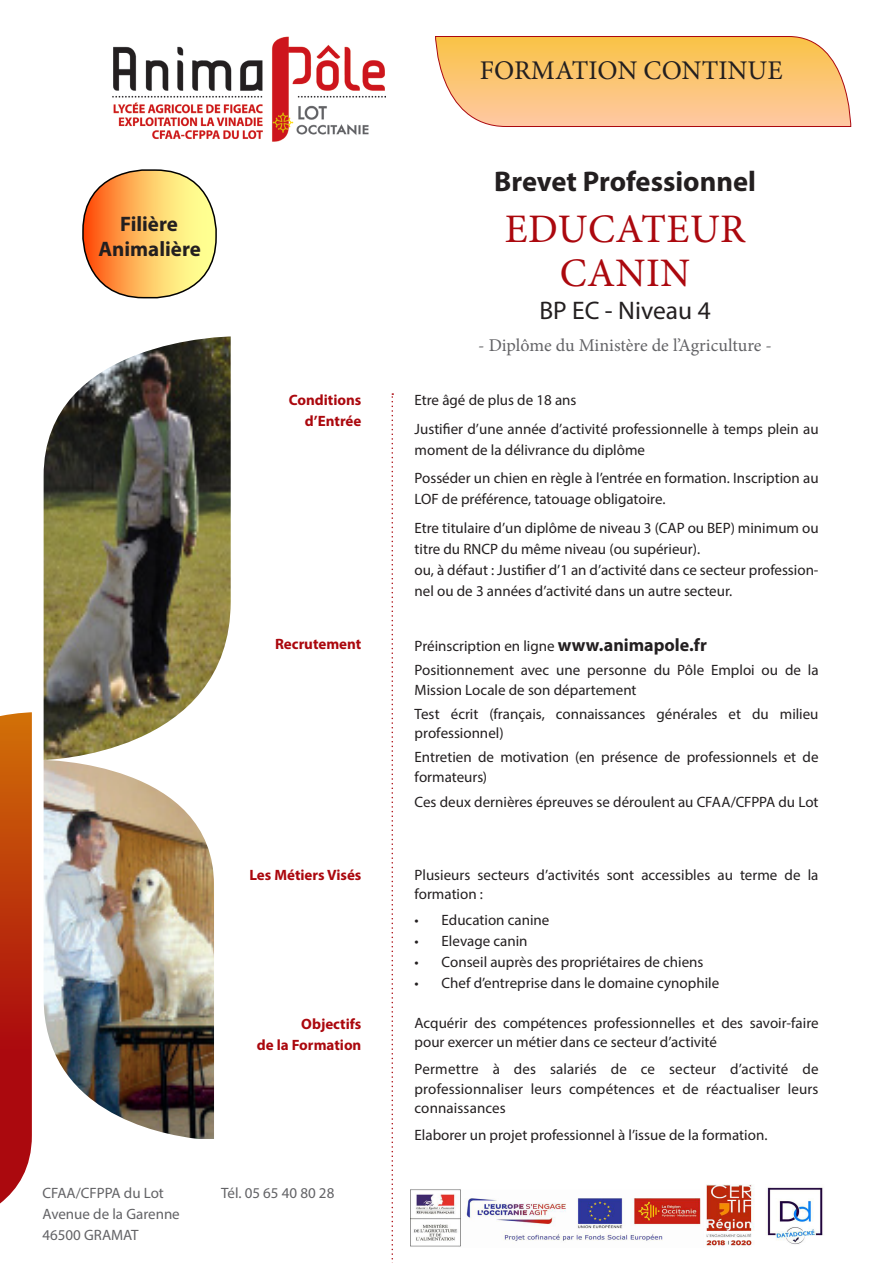
<style>
.page{position:relative;width:893px;height:1263px;background:#fff}
.page>*{position:absolute;margin:0;border:0;box-sizing:border-box;transform-origin:0 0}
.t1{font:40.5px "Minion Pro";letter-spacing:.01em;color:#ab080e}
.t2{font:700 28.5px "Myriad Pro";color:#231f20}
.t3{font:27px "Minion Pro";color:#231f20}
.t4{font:25.5px "Myriad Pro";color:#231f20}
.t5{font:700 21px/25.2px "Myriad Pro";color:#231f20;text-align:center}
.t6{font:18px "Minion Pro";letter-spacing:-.005em;color:#636366}
.t7{font:15px/19.5px "Myriad Pro";color:#231f20}
.t8{font:700 15px "Myriad Pro";color:#ab080e}
.t9{font:15px "Myriad Pro";color:#636366}
.s1{font-weight:700;font-size:18px}
</style>
<div class="page">
<svg style="left:0;top:712px;width:32px;height:491px"></svg>
<img style="left:44px;top:336px;width:187px;height:424px">
<img style="left:44px;top:760px;width:170px;height:379px">
<svg style="left:391px;top:393px;width:2px;height:870px"></svg>
<img style="left:113px;top:36px;width:273px;height:106px">
<svg style="left:435px;top:36px;width:416px;height:91px"></svg>
<svg style="left:83px;top:170px;width:133px;height:128px"></svg>
<div style="left:82px;top:169px;width:135px;height:129px;border:2px solid #000;border-radius:61px"></div>
<img style="left:410px;top:1185px;width:413px;height:62px">
<p class="t3" style="left:480px;top:52px;width:304px">FORMATION CONTINUE</p>
<p class="t5" style="left:99px;top:210px;width:104px">Filière<br>Animalière</p>
<p class="t8" style="left:289px;top:390px;width:74px">Conditions</p>
<p class="t8" style="left:305px;top:411px;width:58px">d’Entrée</p>
<p class="t2" style="left:494px;top:163px;width:263px">Brevet Professionnel</p>
<p class="t1" style="left:505px;top:202px;width:242px">EDUCATEUR</p>
<p class="t1" style="left:560px;top:246px;width:132px">CANIN</p>
<p class="t4" style="left:539px;top:295px;width:173px">BP EC - Niveau 4</p>
<p class="t6" style="left:478px;top:333px;width:295px">- Diplôme du Ministère de l’Agriculture -</p>
<p class="t7" style="left:415px;top:390px;width:163px">Etre âgé de plus de 18 ans</p>
<p class="t7" style="left:415px;top:418px;width:405px;line-height:21px">Justifier d’une année d’activité professionnelle à temps plein au moment de la délivrance du diplôme</p>
<p class="t7" style="left:415px;top:468px;width:405px;line-height:21px">Posséder un chien en règle à l’entrée en formation. Inscription au<br>LOF de préférence, tatouage obligatoire.</p>
<p class="t7" style="left:415px;top:517px;width:405px;line-height:21px">Etre titulaire d’un diplôme de niveau 3 (CAP ou BEP) minimum ou titre du RNCP du même niveau (ou supérieur).</p>
<p class="t7" style="left:415px;top:559px;width:405px;line-height:21px">ou, à défaut : Justifier d’1 an d’activité dans ce secteur profession&shy;nel ou de 3 années d’activité dans un autre secteur.</p>
<p class="t8" style="left:275px;top:634px;width:88px">Recrutement</p>
<p class="t7" style="left:415px;top:636px;width:294px">Préinscription en ligne <span class="s1">www.animapole.fr</span></p>
<p class="t7" style="left:415px;top:660px;width:405px">Positionnement avec une personne du Pôle Emploi ou de la<br>Mission Locale de son département</p>
<p class="t7" style="left:415px;top:704px;width:405px">Test écrit (français, connaissances générales et du milieu professionnel)</p>
<p class="t7" style="left:415px;top:747px;width:405px">Entretien de motivation (en présence de professionnels et de formateurs)</p>
<p class="t7" style="left:415px;top:792px;width:405px">Ces deux dernières épreuves se déroulent au CFAA/CFPPA du Lot</p>
<p class="t9" style="left:43px;top:1183px;width:123px">CFAA/CFPPA du Lot</p>
<p class="t9" style="left:43px;top:1204px;width:139px">Avenue de la Garenne</p>
<p class="t9" style="left:43px;top:1225px;width:97px">46500 GRAMAT</p>
<p class="t8" style="left:249px;top:865px;width:114px">Les Métiers Visés</p>
<p class="t7" style="left:415px;top:865px;width:405px">Plusieurs secteurs d’activités sont accessibles au terme de la formation :</p>
<p class="t7" style="left:415px;top:910px;width:136px">• Education canine</p>
<p class="t7" style="left:415px;top:931px;width:115px">• Elevage canin</p>
<p class="t7" style="left:415px;top:952px;width:290px">• Conseil auprès des propriétaires de chiens</p>
<p class="t7" style="left:415px;top:973px;width:306px">• Chef d’entreprise dans le domaine cynophile</p>
<p class="t8" style="left:301px;top:1014px;width:62px">Objectifs</p>
<p class="t8" style="left:257px;top:1035px;width:106px">de la Formation</p>
<p class="t7" style="left:415px;top:1013px;width:405px">Acquérir des compétences professionnelles et des savoir-faire pour exercer un métier dans ce secteur d’activité</p>
<p class="t7" style="left:415px;top:1059px;width:405px;text-align:justify">Permettre à des salariés de ce secteur d’activité de professionnaliser leurs compétences et de réactualiser leurs connaissances</p>
<p class="t7" style="left:415px;top:1125px;width:354px">Elaborer un projet professionnel à l’issue de la formation.</p>
<p class="t9" style="left:221px;top:1183px;width:115px">Tél. 05 65 40 80 28</p>
</div>
